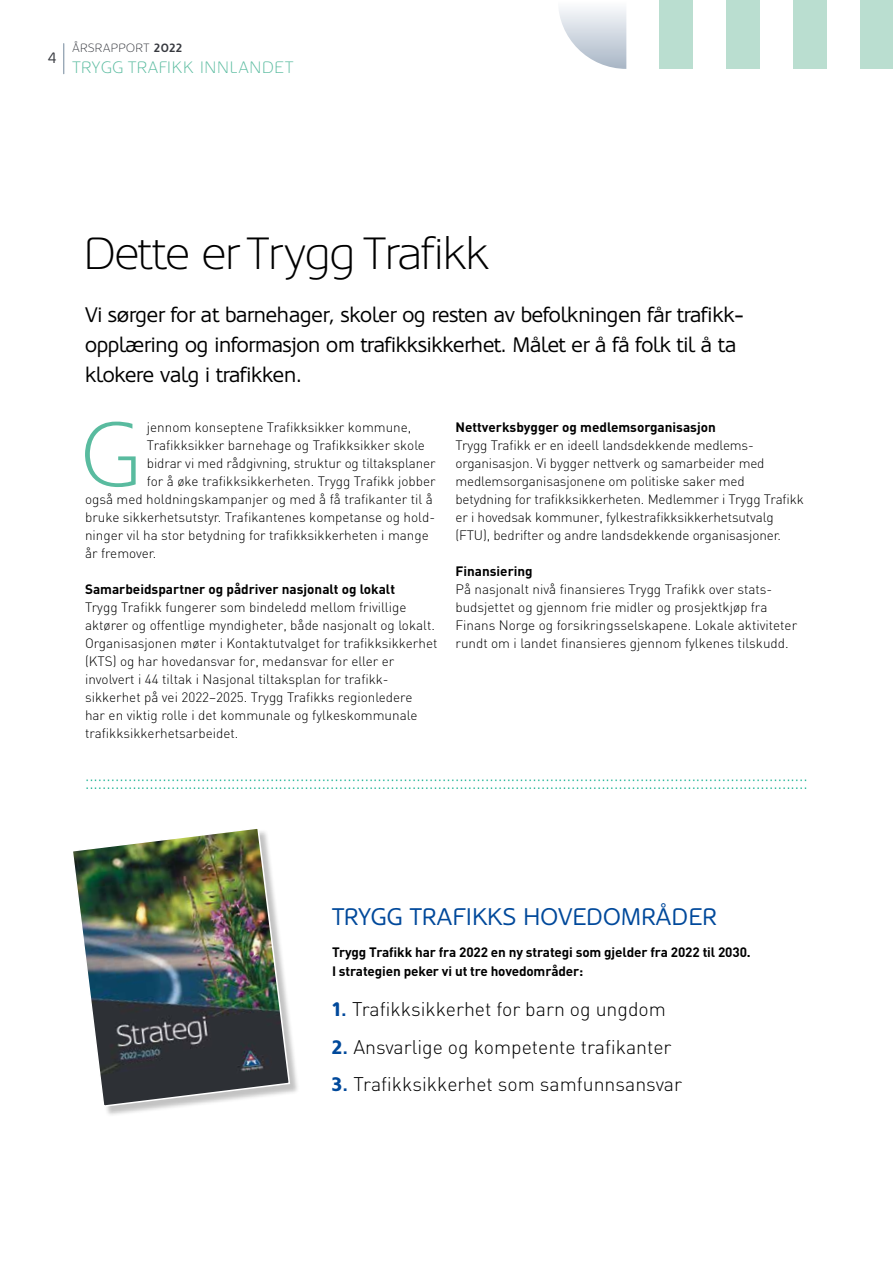
<style>
.page{position:relative;width:893px;height:1263px;background:#fff}
.page>*{position:absolute;margin:0;border:0;box-sizing:border-box;transform-origin:0 0}
.t1{font:300 90.6px "Oblik";color:#59bb9f}
.t2{font:300 45px "Oblik";letter-spacing:-.005em;color:#000}
.t3{font:24px "Oblik";color:#00499b}
.t4{font:21px/30px "Oblik";letter-spacing:-.01em;color:#000}
.t5{font:300 19.5px "DIN";color:#000}
.t6{font:300 18px "Oblik";color:#00a987}
.t7{font:300 16.5px "Oblik";letter-spacing:.05em;color:#59bb9f}
.t8{font:15px "Oblik";color:#37393f}
.t9{font:300 13.5px/18px "DIN";color:#000}
.t10{font:700 13.5px/19.5px "DIN";color:#000}
.t11{font:300 12px "Oblik";letter-spacing:.05em;color:#37393f}
.s1{font-weight:700}
.s2{font-family:"Oblik";font-weight:900;color:#00499b}
</style>
<div class="page">
<hr style="left:63px;top:44px;width:1px;height:30px;background:#73889c">
<div style="left:860px;top:0;width:33px;height:69px;background:#baded0"></div>
<div style="left:793px;top:0;width:33px;height:69px;background:#baded0"></div>
<div style="left:726px;top:0;width:33px;height:69px;background:#baded0"></div>
<div style="left:659px;top:0;width:33px;height:69px;background:#baded0"></div>
<svg style="left:559px;top:8px;width:67px;height:61px"></svg>
<div style="left:73px;top:829px;width:228px;height:288px;background:#000;opacity:.24"></div>
<img style="left:73px;top:829px;width:218px;height:279px">
<p class="t8" style="left:48px;top:49px;width:10px">4</p>
<p class="t11" style="left:72px;top:41px;width:111px">ÅRSRAPPORT <span class="s1">2022</span></p>
<p class="t7" style="left:72px;top:58px;width:222px">TRYGG TRAFIKK INNLANDET</p>
<h2 class="t2" style="left:84px;top:228px;width:407px">Dette er Trygg Trafikk</h2>
<h3 class="t4" style="left:85px;top:300px;width:660px">Vi sørger for at barnehager, skoler og resten av befolkningen får trafikk&shy;opplæring og informasjon om trafikksikkerhet. Målet er å få folk til å ta klokere valg i trafikken.</h3>
<h1 class="t1" style="left:81px;top:403px;width:60px">G</h1>
<p class="t9" style="left:147px;top:418px;width:266px">jennom konseptene Trafikksikker kommune,</p>
<p class="t10" style="left:455px;top:417px;width:262px">Nettverksbygger og medlemsorganisasjon</p>
<p class="t9" style="left:455px;top:436px;width:350px">Trygg Trafikk er en ideell landsdekkende medlems&shy;organisasjon. Vi bygger nettverk og samarbeider med medlemsorganisasjonene om politiske saker med betydning for trafikksikkerheten. Medlemmer i Trygg Trafikk er i hovedsak kommuner, fylkestrafikksikkerhetsutvalg (FTU), bedrifter og andre landsdekkende organisasjoner.</p>
<p class="t10" style="left:455px;top:561px;width:79px">Finansiering</p>
<p class="t9" style="left:455px;top:580px;width:343px">På nasjonalt nivå finansieres Trygg Trafikk over stats&shy;budsjettet og gjennom frie midler og prosjektkjøp fra Finans Norge og forsikringsselskapene. Lokale aktiviteter rundt om i landet finansieres gjennom fylkenes tilskudd.</p>
<p class="t9" style="left:147px;top:436px;width:280px">Trafikksikker barnehage og Trafikksikker skole</p>
<p class="t9" style="left:147px;top:454px;width:290px">bidrar vi med rådgivning, struktur og tiltaksplaner</p>
<p class="t9" style="left:147px;top:472px;width:290px">for å øke trafikksikkerheten. Trygg Trafikk jobber</p>
<p class="t9" style="left:85px;top:490px;width:349px">også med holdningskampanjer og med å få trafikanter til å</p>
<p class="t9" style="left:85px;top:508px;width:352px">bruke sikkerhetsutstyr. Trafikantenes kompetanse og hold-</p>
<p class="t9" style="left:85px;top:526px;width:345px">ninger vil ha stor betydning for trafikksikkerheten i mange</p>
<p class="t9" style="left:85px;top:544px;width:73px">år fremover.</p>
<p class="t10" style="left:85px;top:579px;width:312px">Samarbeidspartner og pådriver nasjonalt og lokalt</p>
<p class="t9" style="left:85px;top:598px;width:354px">Trygg Trafikk fungerer som bindeledd mellom frivillige aktører og offentlige myndigheter, både nasjonalt og lokalt.<br>Organisasjonen møter i Kontaktutvalget for trafikksikkerhet (KTS) og har hovedansvar for, medansvar for eller er involvert i 44 tiltak i Nasjonal tiltaksplan for trafikk&shy;sikkerhet på vei 2022–2025. Trygg Trafikks regionledere<br>har en viktig rolle i det kommunale og fylkeskommunale trafikksikkerhetsarbeidet.</p>
<h3 class="t6" style="left:85px;top:772px;width:724px">::::::::::::::::::::::::::::::::::::::::::::::::::::::::::::::::::::::::::::::::::::::::::::::::::::::::::::::::::::::::::::::::::::::::::::::::::::::::::::::::::::::::</h3>
<h3 class="t3" style="left:332px;top:903px;width:386px">TRYGG TRAFIKKS HOVEDOMRÅDER</h3>
<p class="t10" style="left:332px;top:942px;width:420px">Trygg Trafikk har fra 2022 en ny strategi som gjelder fra 2022 til 2030.<br>I strategien peker vi ut tre hovedområder:</p>
<h3 class="t5" style="left:332px;top:997px;width:335px"><span class="s2">1.</span> Trafikksikkerhet for barn og ungdom</h3>
<h3 class="t5" style="left:332px;top:1035px;width:341px"><span class="s2">2.</span> Ansvarlige og kompetente trafikanter</h3>
<h3 class="t5" style="left:332px;top:1072px;width:352px"><span class="s2">3.</span> Trafikksikkerhet som samfunnsansvar</h3>
</div>
